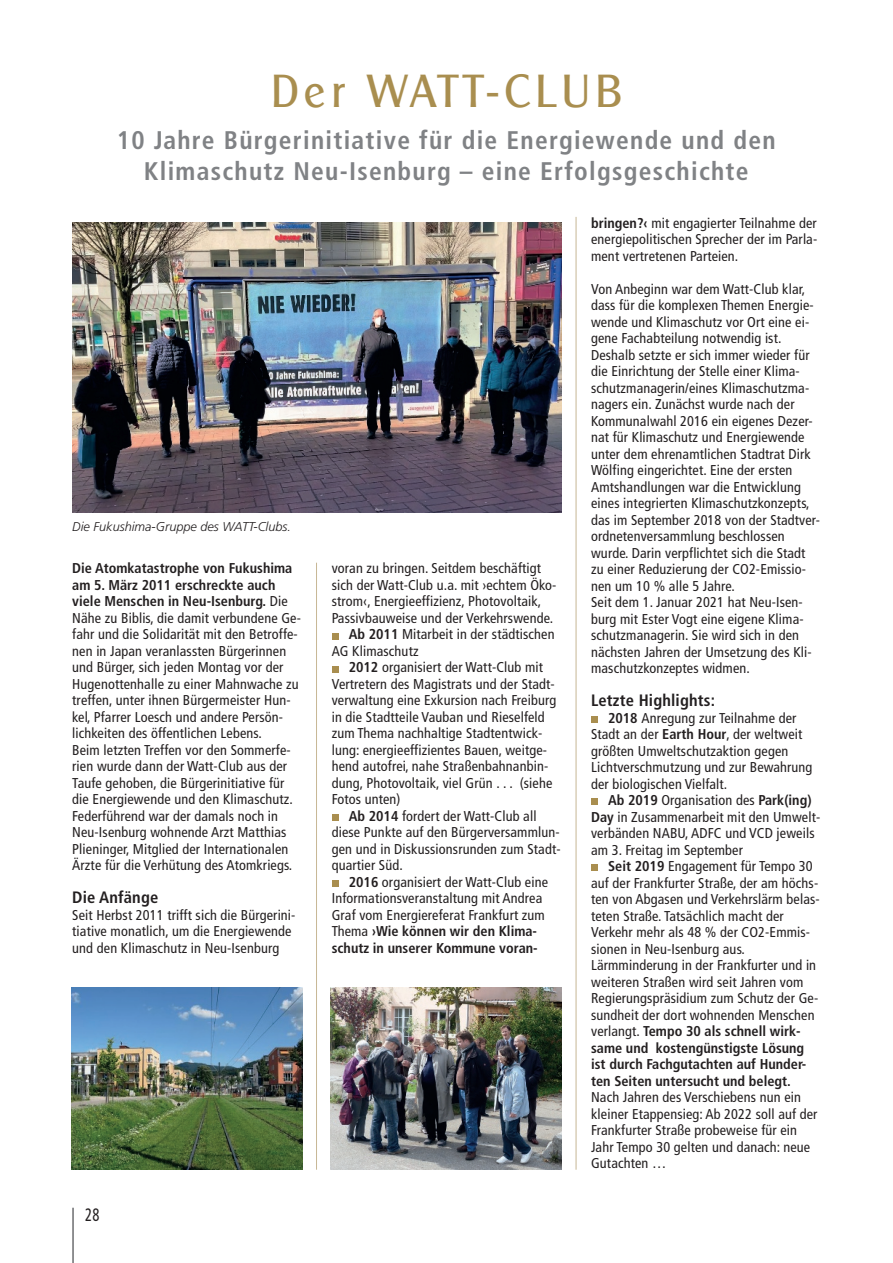
<style>
.page{position:relative;width:893px;height:1263px;background:#fff}
.page>*{position:absolute;margin:0;border:0;box-sizing:border-box;transform-origin:0 0}
.t1{font:45px "Clear Gothic Serial";letter-spacing:.115em;color:#a98e4f}
.t2{font:700 condensed 25.5px/30.6px "Frutiger LT Pro";letter-spacing:.05em;color:#808285;text-align:center}
.t3{font:condensed 18px "Frutiger LT Pro";color:#231f20;scale:.81 1}
.t4{font:700 condensed 16.5px "Frutiger LT Pro";letter-spacing:.01em;color:#231f20}
.t5{font:condensed 14.25px/16.5px "Frutiger LT Pro";letter-spacing:.01em;color:#231f20}
.t6{font:700 condensed 14.25px "Frutiger LT Pro";color:#231f20}
.t7{font:italic 300 12.75px "Frutiger LT Pro";color:#231f20}
.s1{font-weight:700}
.s2{font-weight:400}
</style>
<div class="page">
<div style="left:591px;top:716px;width:7px;height:7px;background:#a98e4f"></div>
<div style="left:591px;top:798px;width:7px;height:7px;background:#a98e4f"></div>
<div style="left:591px;top:864px;width:7px;height:7px;background:#a98e4f"></div>
<svg style="left:332px;top:633px;width:6px;height:6px"></svg>
<svg style="left:332px;top:666px;width:6px;height:6px"></svg>
<div style="left:332px;top:814px;width:6px;height:7px;background:#a98e4f"></div>
<div style="left:332px;top:880px;width:6px;height:7px;background:#a98e4f"></div>
<hr style="left:72px;top:1208px;width:2px;height:55px;background:#6c6d70">
<hr style="left:316px;top:563px;width:1px;height:607px;background:#c7b795">
<hr style="left:576px;top:217px;width:1px;height:953px;background:#c7b795">
<img style="left:73px;top:222px;width:488px;height:291px">
<img style="left:331px;top:987px;width:231px;height:182px">
<img style="left:71px;top:987px;width:231px;height:183px">
<h1 class="t1" style="left:271px;top:64px;width:352px">Der WATT-CLUB</h1>
<h2 class="t2" style="left:117px;top:127px;width:660px">10 Jahre Bürgerinitiative für die Energiewende und den<br>Klimaschutz Neu-Isenburg – eine Erfolgsgeschichte</h2>
<p class="t7" style="left:72px;top:522px;width:220px">Die Fukushima-Gruppe des WATT-Clubs.</p>
<p class="t5" style="left:72px;top:561px;width:230px"><span class="s1">Die Atomkatastrophe von Fukushima am 5. März 2011 erschreckte auch viele Menschen in Neu-Isenburg.</span> Die Nähe zu Biblis, die damit verbundene Ge&shy;fahr und die Solidarität mit den Betroffe&shy;nen in Japan veranlassten Bürgerinnen und Bürger, sich jeden Montag vor der Hugenottenhalle zu einer Mahnwache zu treffen, unter ihnen Bürgermeister Hun&shy;kel, Pfarrer Loesch und andere Persön&shy;lichkeiten des öffentlichen Lebens.<br>Beim letzten Treffen vor den Sommerfe&shy;rien wurde dann der Watt-Club aus der Taufe gehoben, die Bürgerinitiative für die Energiewende und den Klimaschutz.<br>Federführend war der damals noch in Neu-Isenburg wohnende Arzt Matthias Plieninger, Mitglied der Internationalen Ärzte für die Verhütung des Atomkriegs.</p>
<p class="t4" style="left:72px;top:891px;width:88px">Die Anfänge</p>
<p class="t5" style="left:72px;top:908px;width:225px">Seit Herbst 2011 trifft sich die Bürgerini&shy;tiative monatlich, um die Energiewende und den Klimaschutz in Neu-Isenburg</p>
<p class="t3" style="left:85px;top:1208px;width:19px">28</p>
<p class="t5" style="left:332px;top:561px;width:211px">voran zu bringen. Seitdem beschäftigt</p>
<p class="t5" style="left:332px;top:578px;width:226px">sich der Watt-Club u.a. mit ›echtem Öko-</p>
<p class="t5" style="left:332px;top:594px;width:211px">strom‹, Energieeffizienz, Photovoltaik,</p>
<p class="t5" style="left:332px;top:611px;width:223px">Passivbauweise und der Verkehrswende.</p>
<p class="t5" style="left:349px;top:627px;width:207px"><span class="s1">Ab 2011</span> Mitarbeit in der städtischen</p>
<p class="t5" style="left:332px;top:644px;width:88px">AG Klimaschutz</p>
<p class="t5" style="left:349px;top:660px;width:196px"><span class="s1">2012</span> organisiert der Watt-Club mit</p>
<p class="t5" style="left:332px;top:677px;width:225px">Vertretern des Magistrats und der Stadt-</p>
<p class="t5" style="left:332px;top:693px;width:226px">verwaltung eine Exkursion nach Freiburg</p>
<p class="t5" style="left:332px;top:710px;width:214px">in die Stadtteile Vauban und Rieselfeld</p>
<p class="t5" style="left:332px;top:726px;width:212px">zum Thema nachhaltige Stadtentwick-</p>
<p class="t5" style="left:332px;top:743px;width:217px">lung: energieeffizientes Bauen, weitge-</p>
<p class="t5" style="left:332px;top:759px;width:218px">hend autofrei, nahe Straßenbahnanbin-</p>
<p class="t5" style="left:332px;top:776px;width:222px">dung, Photovoltaik, viel Grün . . . (siehe</p>
<p class="t5" style="left:332px;top:792px;width:70px">Fotos unten)</p>
<p class="t5" style="left:349px;top:809px;width:189px"><span class="s1">Ab 2014</span> fordert der Watt-Club all</p>
<p class="t5" style="left:332px;top:825px;width:229px">diese Punkte auf den Bürgerversammlun-</p>
<p class="t5" style="left:332px;top:842px;width:230px">gen und in Diskussionsrunden zum Stadt-</p>
<p class="t5" style="left:332px;top:858px;width:73px">quartier Süd.</p>
<p class="t5" style="left:349px;top:875px;width:201px"><span class="s1">2016</span> organisiert der Watt-Club eine</p>
<p class="t5" style="left:332px;top:891px;width:212px">Informationsveranstaltung mit Andrea</p>
<p class="t5" style="left:332px;top:908px;width:215px">Graf vom Energiereferat Frankfurt zum</p>
<p class="t6" style="left:332px;top:926px;width:207px"><span class="s2">Thema</span> ›Wie können wir den Klima-</p>
<p class="t6" style="left:332px;top:942px;width:207px">schutz in unserer Kommune voran-</p>
<p class="t5" style="left:591px;top:216px;width:228px;text-align:justify"><span class="s1">bringen?‹</span> mit engagierter Teilnahme der energiepolitischen Sprecher der im Parla&shy;ment vertretenen Parteien.</p>
<p class="t5" style="left:591px;top:282px;width:230px">Von Anbeginn war dem Watt-Club klar, dass für die komplexen Themen Energie&shy;wende und Klimaschutz vor Ort eine ei&shy;gene Fachabteilung notwendig ist.<br>Deshalb setzte er sich immer wieder für die Einrichtung der Stelle einer Klima&shy;schutzmanagerin/eines Klimaschutzma&shy;nagers ein. Zunächst wurde nach der Kommunalwahl 2016 ein eigenes Dezer&shy;nat für Klimaschutz und Energiewende unter dem ehrenamtlichen Stadtrat Dirk Wölfing eingerichtet. Eine der ersten Amtshandlungen war die Entwicklung eines integrierten Klimaschutzkonzepts, das im September 2018 von der Stadtver&shy;ordnetenversammlung beschlossen wurde. Darin verpflichtet sich die Stadt zu einer Reduzierung der CO2-Emissio&shy;nen um 10 % alle 5 Jahre.<br>Seit dem 1. Januar 2021 hat Neu-Isen&shy;burg mit Ester Vogt eine eigene Klima&shy;schutzmanagerin. Sie wird sich in den nächsten Jahren der Umsetzung des Kli&shy;maschutzkonzeptes widmen.</p>
<p class="t4" style="left:591px;top:694px;width:125px">Letzte Highlights:</p>
<p class="t5" style="left:591px;top:711px;width:223px;text-indent:17px"><span class="s1">2018</span> Anregung zur Teilnahme der Stadt an der <span class="s1">Earth Hour</span>, der weltweit größten Umweltschutzaktion gegen Lichtverschmutzung und zur Bewahrung der biologischen Vielfalt.</p>
<p class="t5" style="left:591px;top:793px;width:231px;text-indent:17px"><span class="s1">Ab 2019</span> Organisation des <span class="s1">Park(ing)<br>Day</span> in Zusammenarbeit mit den Umwelt&shy;verbänden NABU, ADFC und VCD jeweils am 3. Freitag im September</p>
<p class="t5" style="left:591px;top:859px;width:230px;text-indent:17px"><span class="s1">Seit 2019</span> Engagement für Tempo 30 auf der Frankfurter Straße, der am höchs&shy;ten von Abgasen und Verkehrslärm belas&shy;teten Straße. Tatsächlich macht der Verkehr mehr als 48 % der CO2-Emmis&shy;sionen in Neu-Isenburg aus.<br>Lärmminderung in der Frankfurter und in weiteren Straßen wird seit Jahren vom Regierungspräsidium zum Schutz der Ge&shy;sundheit der dort wohnenden Menschen verlangt. <span class="s1">Tempo 30 als schnell wirk&shy;same und kostengünstigste Lösung ist durch Fachgutachten auf Hunder&shy;ten Seiten untersucht und belegt.</span></p>
<p class="t5" style="left:591px;top:1090px;width:228px">Nach Jahren des Verschiebens nun ein kleiner Etappensieg: Ab 2022 soll auf der Frankfurter Straße probeweise für ein Jahr Tempo 30 gelten und danach: neue Gutachten …</p>
</div>
